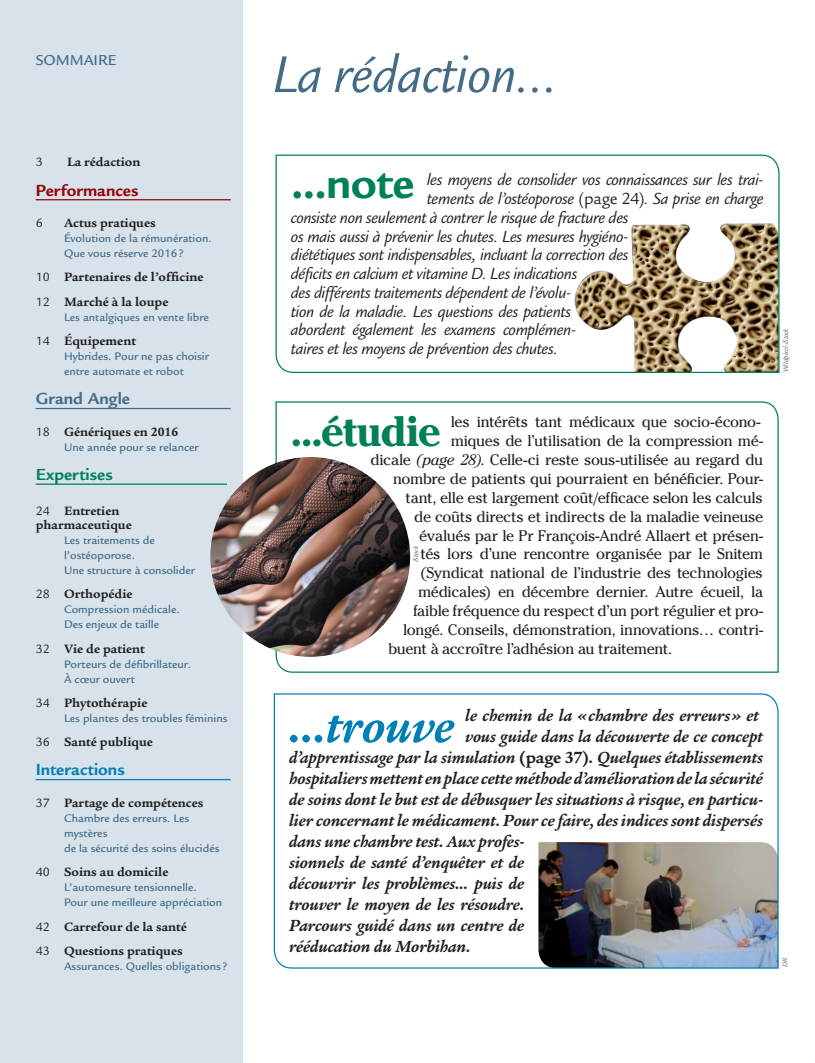
<style>
.page{position:relative;width:815px;height:1063px;background:#fff}
.page>*{position:absolute;margin:0;border:0;box-sizing:border-box;transform-origin:0 0}
.Lare_tetiere{font:italic 56.25px "Legacy Sans Std";letter-spacing:-.01em;color:#446c89}
.Lare_texte{font:italic 700 50.5px "Legacy Serif Std";letter-spacing:-.01em;color:#0080b6}
.Lare_texte-2{font:700 47.12px "Legacy Sans Std";color:#008059}
.Lare_texte-3{font:700 42.25px "Cheltenham Std";letter-spacing:-.03em;color:#008059}
.Lare_texte-4{font:italic 700 17.5px "Legacy Serif Std";letter-spacing:-.005em;color:#231f20}
.Lare_texte-5{font:italic 17.5px "Legacy Sans Std";letter-spacing:-.02em;color:#231f20}
.Somm_partie_performa{font:700 17.5px "Legacy Sans Std";letter-spacing:.005em;color:#940408}
.Somm_partie_interact{font:700 17.5px "Legacy Sans Std";letter-spacing:.005em;color:#0080b6}
.Somm_partie_grandang{font:700 17.5px "Legacy Sans Std";color:#446c89}
.Somm_partie_expertis{font:700 17.5px "Legacy Sans Std";letter-spacing:.005em;color:#008059}
.Edit_tetierefag{font:500 15.62px "Legacy Sans Std";color:#446c89}
.Lare_texte-6{font:15.38px "Cheltenham Std";letter-spacing:-.025em;color:#231f20}
.Somm_folio_rubrique{font:700 13.12px/13.8px "Legacy Serif Std";color:#231f20}
.Somm_folio_rubrique-2{font:13.12px "Legacy Sans Std";color:#231f20}
.Somm_titre_articles{font:500 11.88px/15px "Legacy Sans Std";color:#446c89}
.Credit{font:italic 7.5px "Legacy Sans Std";color:#636366}
.s1{font-family:"Legacy Sans Std";font-weight:400}
.s2{font-style:normal}
.s3{font-style:italic}
</style>
<div class="page">
<div style="left:1px;top:0;width:242px;height:1063px;background:#d8e2ea"></div>
<svg style="left:275px;top:154px;width:505px;height:219px"></svg>
<svg style="left:275px;top:401px;width:504px;height:272px"></svg>
<svg style="left:273px;top:693px;width:506px;height:276px"></svg>
<img style="left:210px;top:457px;width:200px;height:200px;border-radius:100px">
<hr style="left:36px;top:199px;width:195px;height:1px;background:#940408">
<hr style="left:36px;top:408px;width:195px;height:1px;background:#446c89">
<hr style="left:36px;top:484px;width:191px;height:1px;background:#008059">
<hr style="left:36px;top:779px;width:195px;height:1px;background:#0080b6">
<p class="Edit_tetierefag" style="left:36px;top:51px;width:82px">SOMMAIRE</p>
<p class="Somm_folio_rubrique-2" style="left:36px;top:155px;width:9px">3</p>
<p class="Somm_folio_rubrique" style="left:67px;top:155px;width:75px">La rédaction</p>
<p class="Somm_partie_performa" style="left:36px;top:180px;width:104px">Performances</p>
<p class="Somm_folio_rubrique-2" style="left:36px;top:215px;width:9px">6</p>
<p class="Somm_folio_rubrique" style="left:64px;top:216px;width:93px">Actus pratiques</p>
<p class="Somm_titre_articles" style="left:64px;top:231px;width:149px">Évolution de la rémunération.<br>Que vous réserve 2016?</p>
<p class="Somm_folio_rubrique" style="left:36px;top:270px;width:169px"><span class="s1">10</span> Partenaires de l’officine</p>
<p class="Somm_folio_rubrique" style="left:36px;top:295px;width:134px"><span class="s1">12</span> Marché à la loupe</p>
<p class="Somm_titre_articles" style="left:64px;top:310px;width:146px">Les antalgiques en vente libre</p>
<p class="Somm_folio_rubrique" style="left:36px;top:334px;width:102px"><span class="s1">14</span> Équipement</p>
<p class="Somm_titre_articles" style="left:64px;top:349px;width:146px">Hybrides. Pour ne pas choisir entre automate et robot</p>
<p class="Somm_partie_grandang" style="left:36px;top:389px;width:96px">Grand Angle</p>
<p class="Somm_folio_rubrique" style="left:36px;top:425px;width:144px"><span class="s1">18</span> Génériques en 2016</p>
<p class="Somm_titre_articles" style="left:64px;top:440px;width:136px">Une année pour se relancer</p>
<p class="Somm_partie_expertis" style="left:36px;top:464px;width:79px">Expertises</p>
<p class="Somm_folio_rubrique" style="left:36px;top:504px;width:98px"><span class="s1">24</span> Entretien pharmaceutique</p>
<p class="Somm_titre_articles" style="left:64px;top:533px;width:132px">Les traitements de l’ostéoporose.<br>Une structure à consolider</p>
<p class="Somm_folio_rubrique" style="left:36px;top:587px;width:98px"><span class="s1">28</span> Orthopédie</p>
<p class="Somm_titre_articles" style="left:64px;top:602px;width:117px">Compression médicale.</p>
<p class="Somm_titre_articles" style="left:64px;top:617px;width:97px">Des enjeux de taille</p>
<p class="Somm_folio_rubrique" style="left:36px;top:642px;width:111px"><span class="s1">32</span> Vie de patient</p>
<p class="Somm_titre_articles" style="left:64px;top:656px;width:128px">Porteurs de défibrillateur.<br>À cœur ouvert</p>
<p class="Somm_folio_rubrique" style="left:36px;top:696px;width:113px"><span class="s1">34</span> Phytothérapie</p>
<p class="Somm_titre_articles" style="left:64px;top:711px;width:165px">Les plantes des troubles féminins</p>
<p class="Somm_folio_rubrique" style="left:36px;top:735px;width:119px"><span class="s1">36</span> Santé publique</p>
<p class="Somm_partie_interact" style="left:36px;top:760px;width:91px">Interactions</p>
<p class="Somm_folio_rubrique" style="left:36px;top:796px;width:169px"><span class="s1">37</span> Partage de compétences</p>
<p class="Somm_titre_articles" style="left:64px;top:811px;width:157px">Chambre des erreurs. Les mystères<br>de la sécurité des soins élucidés</p>
<p class="Somm_folio_rubrique" style="left:36px;top:865px;width:134px"><span class="s1">40</span> Soins au domicile</p>
<p class="Somm_titre_articles" style="left:64px;top:880px;width:160px">L’automesure tensionnelle.<br>Pour une meilleure appréciation</p>
<p class="Somm_folio_rubrique" style="left:36px;top:920px;width:153px"><span class="s1">42</span> Carrefour de la santé</p>
<p class="Somm_folio_rubrique" style="left:36px;top:944px;width:149px"><span class="s1">43</span> Questions pratiques</p>
<p class="Somm_titre_articles" style="left:64px;top:959px;width:165px">Assurances. Quelles obligations ?</p>
<p class="Lare_tetiere" style="left:272px;top:44px;width:287px">La rédaction...</p>
<p class="Lare_texte-2" style="left:291px;top:156px;width:125px">...note</p>
<p class="Lare_texte-5" style="left:427px;top:170px;width:338px">les moyens de consolider vos connaissances sur les trai-</p>
<p class="Lare_texte-5" style="left:427px;top:189px;width:338px">tements de l’ostéoporose <span class="s2">(page 24)</span>. Sa prise en charge</p>
<p class="Lare_texte-5" style="left:291px;top:208px;width:339px">consiste non seulement à contrer le risque de fracture des</p>
<p class="Lare_texte-5" style="left:291px;top:227px;width:339px">os mais aussi à prévenir les chutes. Les mesures hygiéno-</p>
<p class="Lare_texte-5" style="left:291px;top:245px;width:339px">diététiques sont indispensables, incluant la correction des</p>
<p class="Lare_texte-5" style="left:291px;top:264px;width:288px">déficits en calcium et vitamine D. Les indications</p>
<p class="Lare_texte-5" style="left:291px;top:283px;width:282px">des différents traitements dépendent de l’évolu-</p>
<p class="Lare_texte-5" style="left:291px;top:302px;width:281px">tion de la maladie. Les questions des patients</p>
<p class="Lare_texte-5" style="left:291px;top:320px;width:287px">abordent également les examens complémen-</p>
<p class="Lare_texte-5" style="left:291px;top:339px;width:268px">taires et les moyens de prévention des chutes.</p>
<p class="Lare_texte-3" style="left:291px;top:406px;width:152px">...étudie</p>
<p class="Lare_texte-6" style="left:451px;top:413px;width:311px">les intérêts tant médicaux que socio-écono-</p>
<p class="Lare_texte-6" style="left:451px;top:432px;width:314px">miques de l’utilisation de la compression mé-</p>
<p class="Lare_texte-6" style="left:371px;top:451px;width:394px">dicale <span class="s3">(page 28)</span>. Celle-ci reste sous-utilisée au regard du</p>
<p class="Lare_texte-6" style="left:393px;top:470px;width:372px">nombre de patients qui pourraient en bénéficier. Pour-</p>
<p class="Lare_texte-6" style="left:406px;top:488px;width:359px">tant, elle est largement coût/efficace selon les calculs</p>
<p class="Lare_texte-6" style="left:414px;top:507px;width:350px">de coûts directs et indirects de la maladie veineuse</p>
<p class="Lare_texte-6" style="left:419px;top:526px;width:345px">évalués par le Pr François-André Allaert et présen-</p>
<p class="Lare_texte-6" style="left:421px;top:545px;width:344px">tés lors d’une rencontre organisée par le Snitem</p>
<p class="Lare_texte-6" style="left:421px;top:564px;width:344px">(Syndicat national de l’industrie des technologies</p>
<p class="Lare_texte-6" style="left:418px;top:583px;width:347px">médicales) en décembre dernier. Autre écueil, la</p>
<p class="Lare_texte-6" style="left:413px;top:602px;width:352px">faible fréquence du respect d’un port régulier et pro-</p>
<p class="Lare_texte-6" style="left:403px;top:621px;width:362px">longé. Conseils, démonstration, innovations… contri-</p>
<p class="Lare_texte-6" style="left:388px;top:640px;width:286px">buent à accroître l’adhésion au traitement.</p>
<p class="Credit" style="left:412px;top:562px;width:18px;rotate:-90deg">iStock</p>
<p class="Credit" style="left:782px;top:372px;width:45px;rotate:-90deg">Wildpixel-iStock</p>
<p class="Lare_texte-4" style="left:465px;top:706px;width:295px">le chemin de la «chambre des erreurs» et</p>
<p class="Lare_texte-4" style="left:465px;top:727px;width:299px">vous guide dans la découverte de ce concept</p>
<p class="Lare_texte-4" style="left:289px;top:748px;width:475px">d’apprentissage par la simulation <span class="s2">(page 37)</span>. Quelques établissements</p>
<p class="Lare_texte-4" style="left:289px;top:769px;width:475px">hospitaliers mettent en place cette méthode d’amélioration de la sécurité</p>
<p class="Lare_texte-4" style="left:289px;top:790px;width:475px">de soins dont le but est de débusquer les situations à risque, en particu-</p>
<p class="Lare_texte-4" style="left:289px;top:811px;width:475px">lier concernant le médicament. Pour ce faire, des indices sont dispersés</p>
<p class="Lare_texte-4" style="left:289px;top:832px;width:237px">dans une chambre test. Aux profes-</p>
<p class="Lare_texte-4" style="left:289px;top:853px;width:237px">sionnels de santé d’enquêter et de</p>
<p class="Lare_texte-4" style="left:289px;top:874px;width:237px">découvrir les problèmes… puis de</p>
<p class="Lare_texte-4" style="left:289px;top:895px;width:237px">trouver le moyen de les résoudre.</p>
<p class="Lare_texte-4" style="left:289px;top:916px;width:237px">Parcours guidé dans un centre de</p>
<p class="Lare_texte-4" style="left:289px;top:937px;width:183px">rééducation du Morbihan.</p>
<p class="Lare_texte" style="left:289px;top:698px;width:167px">...trouve</p>
<p class="Credit" style="left:781px;top:967px;width:11px;rotate:-90deg">DR</p>
</div>
